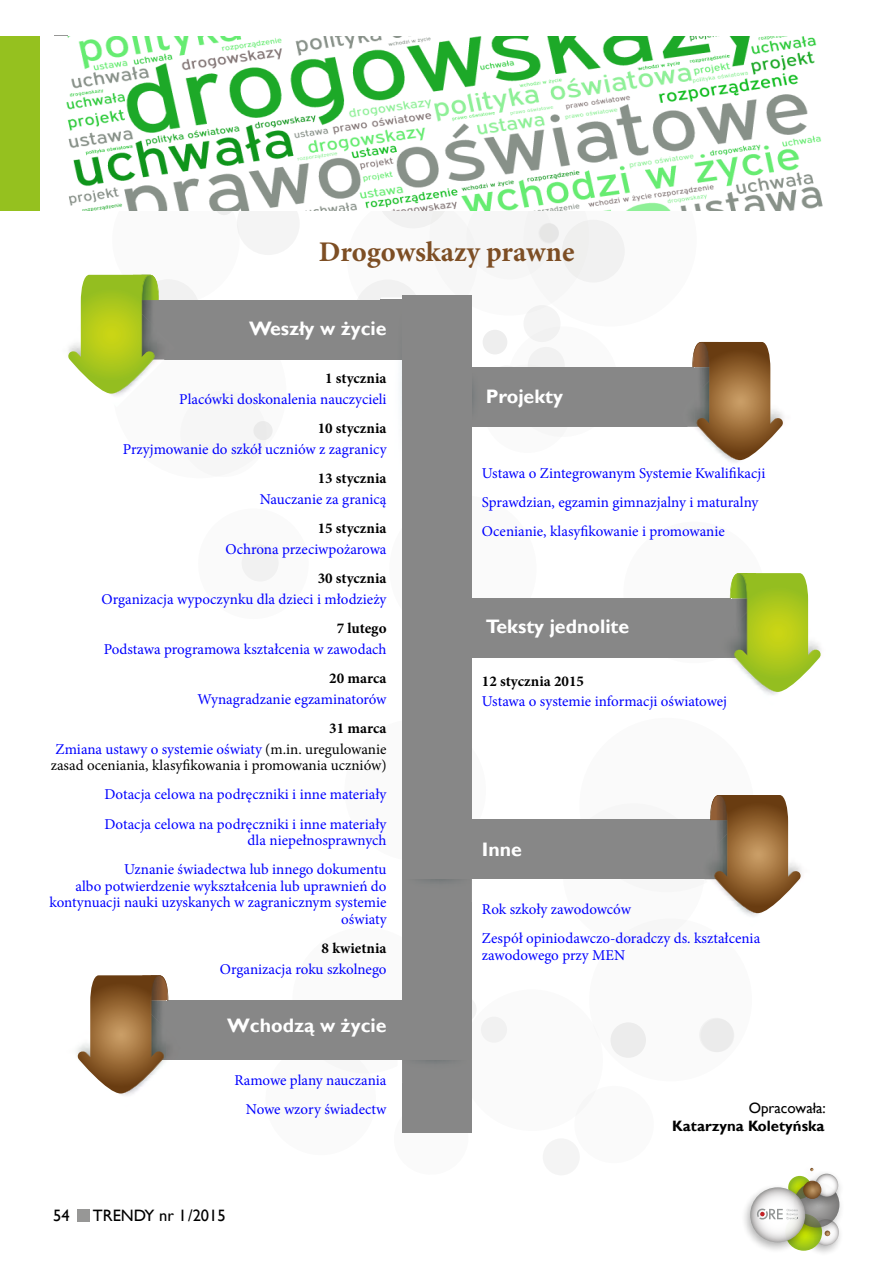
<style>
.page{position:relative;width:893px;height:1263px;background:#fff}
.page>*{position:absolute;margin:0;border:0;box-sizing:border-box;transform-origin:0 0}
.t1{font:700 28.5px "Minion Pro";color:#7d4e24}
.t2{font:700 19.5px "Gill Sans";color:#fff}
.t3{font:16.5px "Gill Sans";color:#000}
.t4{font:15px/29.2px "Minion Pro";color:#00f;text-align:right}
.t5{font:700 15px "Minion Pro";color:#000}
.t6{font:15px "Minion Pro";color:#000}
.t7{font:700 15px "Gill Sans";color:#000}
.t8{font:15px "Gill Sans";color:#000}
.s1{font-weight:700;color:#000}
.s2{color:#000}
</style>
<div class="page">
<div style="left:78px;top:1209px;width:12px;height:12px;background:#979796"></div>
<div style="left:803px;top:1215px;width:42px;height:43px;background:#000;opacity:.32"></div>
<svg style="left:785px;top:1214px;width:37px;height:37px"></svg>
<div style="left:783px;top:1177px;width:63px;height:63px;background:#000;opacity:.34"></div>
<svg style="left:794px;top:1182px;width:45px;height:45px"></svg>
<div style="left:739px;top:1182px;width:72px;height:72px;background:#000;opacity:.32"></div>
<svg style="left:750px;top:1187px;width:55px;height:55px"></svg>
<div style="left:814px;top:1226px;width:22px;height:22px;background:#000;opacity:.32"></div>
<svg style="left:825px;top:1230px;width:5px;height:6px"></svg>
<svg style="left:756px;top:1208px;width:42px;height:12px"></svg>
<div style="left:805px;top:1169px;width:39px;height:39px;background:#000;opacity:.32"></div>
<svg style="left:815px;top:1174px;width:23px;height:23px"></svg>
<div style="left:793px;top:1176px;width:35px;height:35px;background:#000;opacity:.32"></div>
<svg style="left:803px;top:1181px;width:18px;height:18px"></svg>
<div style="left:623px;top:522px;width:142px;height:141px;background:#fafafa;border-radius:50%"></div>
<div style="left:507px;top:326px;width:111px;height:111px;background:#fafafa;border-radius:50%"></div>
<div style="left:574px;top:1086px;width:80px;height:77px;background:#fafafa;border-radius:50%"></div>
<div style="left:563px;top:803px;width:141px;height:142px;background:#fafafa;border-radius:50%"></div>
<div style="left:579px;top:718px;width:175px;height:174px;background:#fafafa;border-radius:50%"></div>
<div style="left:389px;top:495px;width:148px;height:148px;background:#fafafa;border-radius:50%"></div>
<div style="left:589px;top:918px;width:163px;height:163px;background:#fafafa;border-radius:50%"></div>
<div style="left:699px;top:1018px;width:35px;height:34px;background:#ebebeb;border-radius:50%"></div>
<div style="left:528px;top:347px;width:37px;height:37px;background:#f1f1f1;border-radius:50%"></div>
<div style="left:488px;top:365px;width:37px;height:37px;background:#f4f4f4;border-radius:50%"></div>
<div style="left:523px;top:305px;width:38px;height:37px;background:#f4f4f4;border-radius:50%"></div>
<div style="left:483px;top:364px;width:89px;height:89px;background:#fafafa;border-radius:50%"></div>
<div style="left:523px;top:153px;width:174px;height:174px;background:#fafafa;border-radius:50%"></div>
<div style="left:429px;top:156px;width:160px;height:160px;background:#fafafa;border-radius:50%"></div>
<div style="left:347px;top:196px;width:131px;height:131px;background:#fafafa;border-radius:50%"></div>
<div style="left:562px;top:220px;width:63px;height:63px;background:#f1f1f1;border-radius:50%"></div>
<div style="left:466px;top:193px;width:87px;height:86px;background:#f6f6f6;border-radius:50%"></div>
<div style="left:354px;top:279px;width:68px;height:68px;background:#f1f1f1;border-radius:50%"></div>
<svg style="left:376px;top:153px;width:75px;height:75px"></svg>
<div style="left:483px;top:330px;width:24px;height:24px;background:#eee;border-radius:50%"></div>
<div style="left:540px;top:223px;width:19px;height:20px;background:#e6e6e5;border-radius:50%"></div>
<div style="left:610px;top:1022px;width:36px;height:36px;background:#ececec;border-radius:50%"></div>
<div style="left:344px;top:719px;width:142px;height:142px;background:#fafafa;border-radius:50%"></div>
<div style="left:198px;top:508px;width:111px;height:111px;background:#fafafa;border-radius:50%"></div>
<div style="left:242px;top:544px;width:37px;height:38px;background:#f1f1f1;border-radius:50%"></div>
<div style="left:113px;top:305px;width:173px;height:173px;background:#fafafa;border-radius:50%"></div>
<div style="left:112px;top:176px;width:128px;height:128px;background:#fafafa;border-radius:50%"></div>
<div style="left:137px;top:279px;width:63px;height:63px;background:#f1f1f1;border-radius:50%"></div>
<div style="left:180px;top:391px;width:87px;height:86px;background:#f6f6f6;border-radius:50%"></div>
<div style="left:253px;top:421px;width:20px;height:19px;background:#eaeaea;border-radius:50%"></div>
<div style="left:237px;top:192px;width:63px;height:63px;background:#f4f4f4;border-radius:50%"></div>
<svg style="left:215px;top:196px;width:19px;height:19px"></svg>
<div style="left:88px;top:300px;width:320px;height:59px;background:#878787"></div>
<img style="left:381px;top:298px;width:21px;height:128px">
<img style="left:381px;top:300px;width:21px;height:59px">
<div style="left:402px;top:367px;width:362px;height:60px;background:#878787"></div>
<img style="left:472px;top:385px;width:2px;height:21px">
<div style="left:402px;top:295px;width:70px;height:837px;background:#878787"></div>
<svg style="left:402px;top:1001px;width:177px;height:174px"></svg>
<div style="left:94px;top:1000px;width:377px;height:60px;background:#878787"></div>
<svg style="left:77px;top:975px;width:91px;height:118px"></svg>
<div style="left:402px;top:820px;width:377px;height:59px;background:#878787"></div>
<svg style="left:68px;top:275px;width:91px;height:119px"></svg>
<svg style="left:692px;top:342px;width:91px;height:118px"></svg>
<div style="left:402px;top:598px;width:377px;height:60px;background:#878787"></div>
<svg style="left:730px;top:573px;width:91px;height:119px"></svg>
<svg style="left:710px;top:795px;width:91px;height:118px"></svg>
<img style="left:66px;top:36px;width:757px;height:174px">
<div style="left:0;top:36px;width:39px;height:174px;background:#95c11f"></div>
<h1 class="t1" style="left:319px;top:231px;width:257px">Drogowskazy prawne</h1>
<h2 class="t2" style="left:249px;top:316px;width:139px">Weszły w życie</h2>
<p class="t5" style="left:325px;top:368px;width:63px">1 stycznia</p>
<p class="t4" style="left:179px;top:384px;width:209px">Placówki doskonalenia nauczycieli</p>
<p class="t5" style="left:318px;top:417px;width:70px">10 stycznia</p>
<p class="t4" style="left:123px;top:434px;width:265px">Przyjmowanie do szkół uczniów z zagranicy</p>
<p class="t5" style="left:318px;top:467px;width:70px">13 stycznia</p>
<p class="t4" style="left:260px;top:484px;width:128px">Nauczanie za granicą</p>
<p class="t5" style="left:318px;top:517px;width:70px">15 stycznia</p>
<p class="t4" style="left:225px;top:534px;width:163px">Ochrona przeciwpożarowa</p>
<p class="t5" style="left:318px;top:567px;width:70px">30 stycznia</p>
<p class="t4" style="left:102px;top:584px;width:286px">Organizacja wypoczynku dla dzieci i młodzieży</p>
<p class="t5" style="left:337px;top:617px;width:51px">7 lutego</p>
<p class="t4" style="left:104px;top:634px;width:284px">Podstawa programowa kształcenia w zawodach</p>
<p class="t5" style="left:329px;top:667px;width:59px">20 marca</p>
<p class="t4" style="left:198px;top:684px;width:190px">Wynagradzanie egzaminatorów</p>
<p class="t4" style="left:55px;top:718px;width:333px;line-height:20.7px"><span class="s1">31 marca<br></span>Zmiana ustawy o systemie oświaty <span class="s2">(m.in. uregulowanie</span></p>
<p class="t6" style="left:51px;top:755px;width:337px">zasad oceniania, klasyfikowania i promowania uczniów)</p>
<p class="t4" style="left:104px;top:780px;width:284px;text-align:left">Dotacja celowa na podręczniki i inne materiały<br>Dotacja celowa na podręczniki i inne materiały</p>
<p class="t4" style="left:124px;top:826px;width:264px">dla niepełnosprawnych<br>Uznanie świadectwa lub innego dokumentu</p>
<p class="t4" style="left:50px;top:878px;width:338px;line-height:16.5px">albo potwierdzenie wykształcenia lub uprawnień do kontynuacji nauki uzyskanych w zagranicznym systemie oświaty</p>
<p class="t5" style="left:322px;top:938px;width:66px">8 kwietnia</p>
<p class="t4" style="left:220px;top:954px;width:168px">Organizacja roku szkolnego</p>
<h2 class="t2" style="left:227px;top:1013px;width:161px">Wchodzą w życie</h2>
<p class="t4" style="left:234px;top:1065px;width:154px">Ramowe plany nauczania<br>Nowe wzory świadectw</p>
<p class="t3" style="left:53px;top:1206px;width:18px">54</p>
<p class="t3" style="left:93px;top:1206px;width:134px">TRENDY nr 1/2015</p>
<h2 class="t2" style="left:486px;top:384px;width:79px">Projekty</h2>
<p class="t4" style="left:482px;top:458px;width:285px;text-align:left">Ustawa o Zintegrowanym Systemie Kwalifikacji<br>Sprawdzian, egzamin gimnazjalny i maturalny<br>Ocenianie, klasyfikowanie i promowanie</p>
<h2 class="t2" style="left:486px;top:615px;width:145px">Teksty jednolite</h2>
<p class="t5" style="left:482px;top:670px;width:104px">12 stycznia 2015</p>
<p class="t4" style="left:482px;top:687px;width:247px">Ustawa o systemie informacji oświatowej</p>
<h2 class="t2" style="left:482px;top:838px;width:41px">Inne</h2>
<p class="t4" style="left:482px;top:894px;width:280px;text-align:left">Rok szkoły zawodowców<br>Zespół opiniodawczo-doradczy ds. kształcenia</p>
<p class="t4" style="left:482px;top:940px;width:145px">zawodowego przy MEN</p>
<p class="t8" style="left:749px;top:1099px;width:79px">Opracowała:</p>
<p class="t7" style="left:672px;top:1116px;width:154px">Katarzyna Koletyńska</p>
</div>
